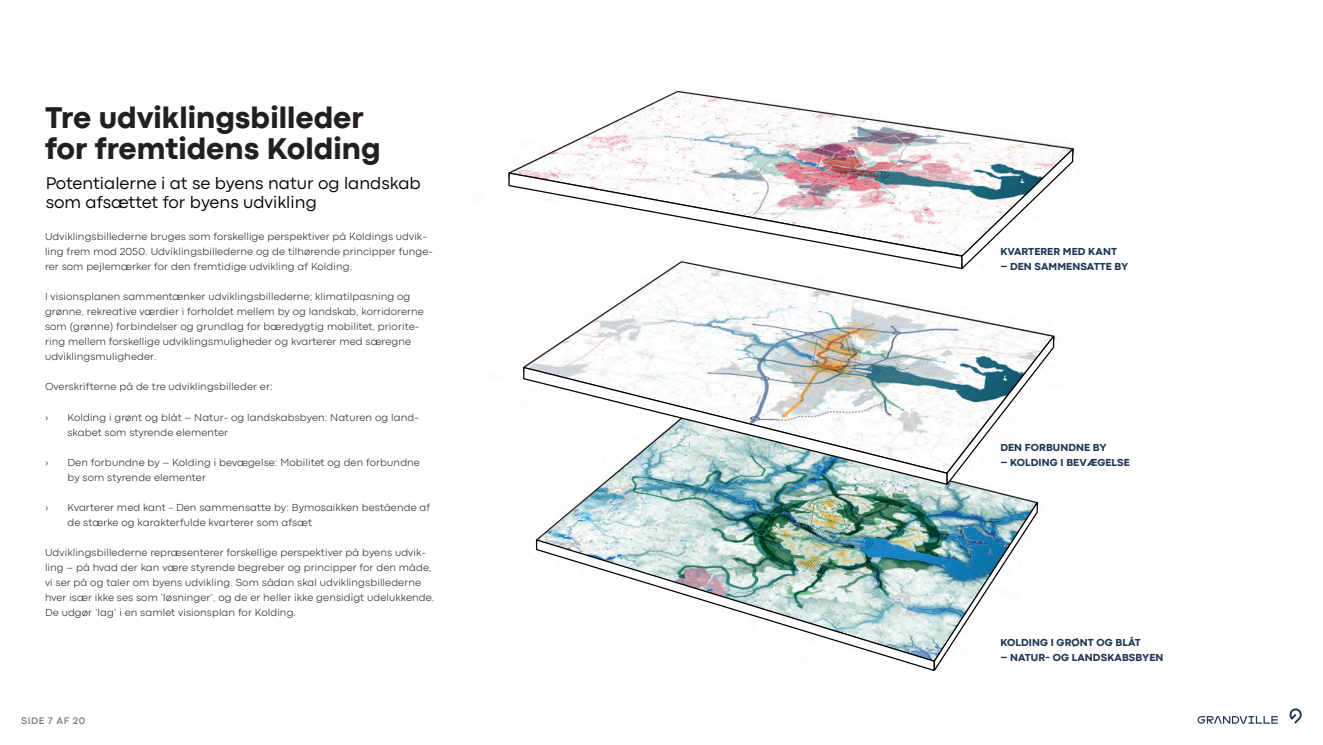
<style>
.page{position:relative;width:1323px;height:745px;background:#fff}
.page>*{position:absolute;margin:0;border:0;box-sizing:border-box;transform-origin:0 0}
.t1{font:800 31.25px/31.2px "Codec Pro";color:#231f20}
.t2{font:17.5px/18.8px "Codec Pro News";color:#000}
.t3{font:300 10.62px/15px "Codec Pro";letter-spacing:.01em;color:#231f20}
.t4{font:800 10.62px "Codec Pro";letter-spacing:.01em;color:#1e3654}
.t5{font:700 10px "Codec Pro";letter-spacing:.05em;color:#867f7c}
</style>
<div class="page">
<svg style="left:1197px;top:716px;width:81px;height:7px"></svg>
<svg style="left:1289px;top:708px;width:13px;height:15px"></svg>
<svg style="left:506px;top:90px;width:569px;height:85px"></svg>
<svg style="left:521px;top:270px;width:535px;height:98px"></svg>
<img style="left:538px;top:485px;width:483px;height:53px">
<svg style="left:508px;top:171px;width:452px;height:99px"></svg>
<svg style="left:960px;top:146px;width:114px;height:125px"></svg>
<svg style="left:522px;top:366px;width:423px;height:119px"></svg>
<svg style="left:945px;top:332px;width:110px;height:155px"></svg>
<img style="left:535px;top:538px;width:398px;height:133px">
<img style="left:933px;top:498px;width:106px;height:173px">
<h1 class="t1" style="left:45px;top:101px;width:337px">Tre udviklingsbilleder for fremtidens Kolding</h1>
<h2 class="t2" style="left:46px;top:174px;width:377px">Potentialerne i at se byens natur og landskab som afsættet for byens udvikling</h2>
<p class="t3" style="left:45px;top:229px;width:389px">Udviklingsbillederne bruges som forskellige perspektiver på Koldings udvik&shy;ling frem mod 2050. Udviklingsbillederne og de tilhørende principper funge&shy;rer som pejlemærker for den fremtidige udvikling af Kolding.</p>
<p class="t3" style="left:45px;top:289px;width:380px">I visionsplanen sammentænker udviklingsbillederne; klimatilpasning og grønne, rekreative værdier i forholdet mellem by og landskab, korridorerne som (grønne) forbindelser og grundlag for bæredygtig mobilitet, priorite&shy;ring mellem forskellige udviklingsmuligheder og kvarterer med særegne udviklingsmuligheder.</p>
<p class="t3" style="left:45px;top:379px;width:229px">Overskrifterne på de tre udviklingsbilleder er:</p>
<p class="t3" style="left:45px;top:409px;width:5px">›</p>
<p class="t3" style="left:68px;top:409px;width:353px">Kolding i grønt og blåt – Natur- og landskabsbyen: Naturen og land&shy;skabet som styrende elementer</p>
<p class="t3" style="left:45px;top:454px;width:5px">›</p>
<p class="t3" style="left:68px;top:454px;width:354px">Den forbundne by – Kolding i bevægelse: Mobilitet og den forbundne by som styrende elementer</p>
<p class="t3" style="left:45px;top:499px;width:5px">›</p>
<p class="t3" style="left:68px;top:499px;width:364px">Kvarterer med kant - Den sammensatte by: Bymosaikken bestående af de stærke og karakterfulde kvarterer som afsæt</p>
<p class="t3" style="left:45px;top:544px;width:391px">Udviklingsbillederne repræsenterer forskellige perspektiver på byens udvik&shy;ling – på hvad der kan være styrende begreber og principper for den måde, vi ser på og taler om byens udvikling. Som sådan skal udviklingsbillederne hver især ikke ses som ‘løsninger’, og de er heller ikke gensidigt udelukkende.<br>De udgør ’lag’ i en samlet visionsplan for Kolding.</p>
<p class="t5" style="left:21px;top:714px;width:65px">SIDE 7 AF 20</p>
<p class="t4" style="left:1000px;top:245px;width:118px">KVARTERER MED KANT</p>
<p class="t4" style="left:1000px;top:260px;width:129px">– DEN SAMMENSATTE BY</p>
<p class="t4" style="left:1000px;top:440px;width:108px">DEN FORBUNDNE BY</p>
<p class="t4" style="left:1000px;top:455px;width:131px">– KOLDING I BEVÆGELSE</p>
<p class="t4" style="left:1000px;top:635px;width:142px">KOLDING I GRØNT OG BLÅT</p>
<p class="t4" style="left:1000px;top:650px;width:165px">– NATUR- OG LANDSKABSBYEN</p>
</div>
